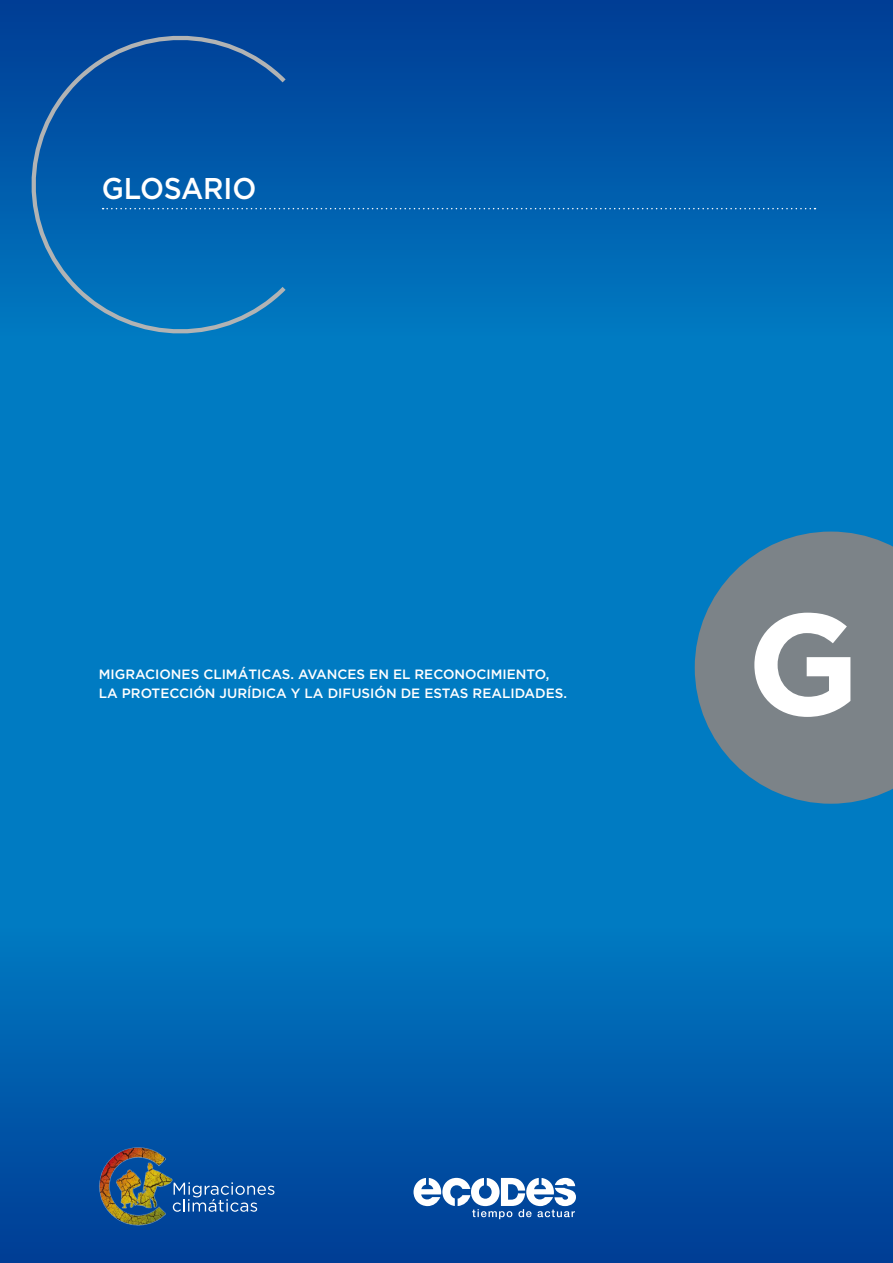
<style>
.page{position:relative;width:893px;height:1263px;background:#007bc2}
.page>*{position:absolute;margin:0;border:0;box-sizing:border-box;transform-origin:0 0}
.t1{font:700 144px "Gotham";color:#fff}
.t2{font:500 30px "Gotham";letter-spacing:-.005em;color:#fff;scale:.94 1}
.t3{font:500 13.5px/18.6px "Gotham";color:#fff}
</style>
<div class="page">
<div style="left:0;top:924px;width:893px;height:339px;background:linear-gradient(to bottom,#007ac2,#003b94)"></div>
<div style="left:0;top:0;width:893px;height:339px;background:linear-gradient(to bottom,#003b94,#007ac1)"></div>
<svg style="left:17px;top:21px;width:269px;height:318px"></svg>
<svg style="left:695px;top:531px;width:198px;height:273px;fill:#7c8388"></svg>
<svg style="left:414px;top:1178px;width:162px;height:41px;background:#7198c7"></svg>
<img style="left:99px;top:1146px;width:75px;height:80px">
<svg style="left:173px;top:1182px;width:101px;height:30px;background:#316aaf"></svg>
<svg style="left:103px;top:208px;width:712px;height:1px"></svg>
<h2 class="t2" style="left:102px;top:172px;width:166px">GLOSARIO</h2>
<p class="t3" style="left:99px;top:664px;width:470px">MIGRACIONES CLIMÁTICAS. AVANCES EN EL RECONOCIMIENTO,<br>LA PROTECCIÓN JURÍDICA Y LA DIFUSIÓN DE ESTAS REALIDADES.</p>
<h1 class="t1" style="left:747px;top:581px;width:114px">G</h1>
</div>
